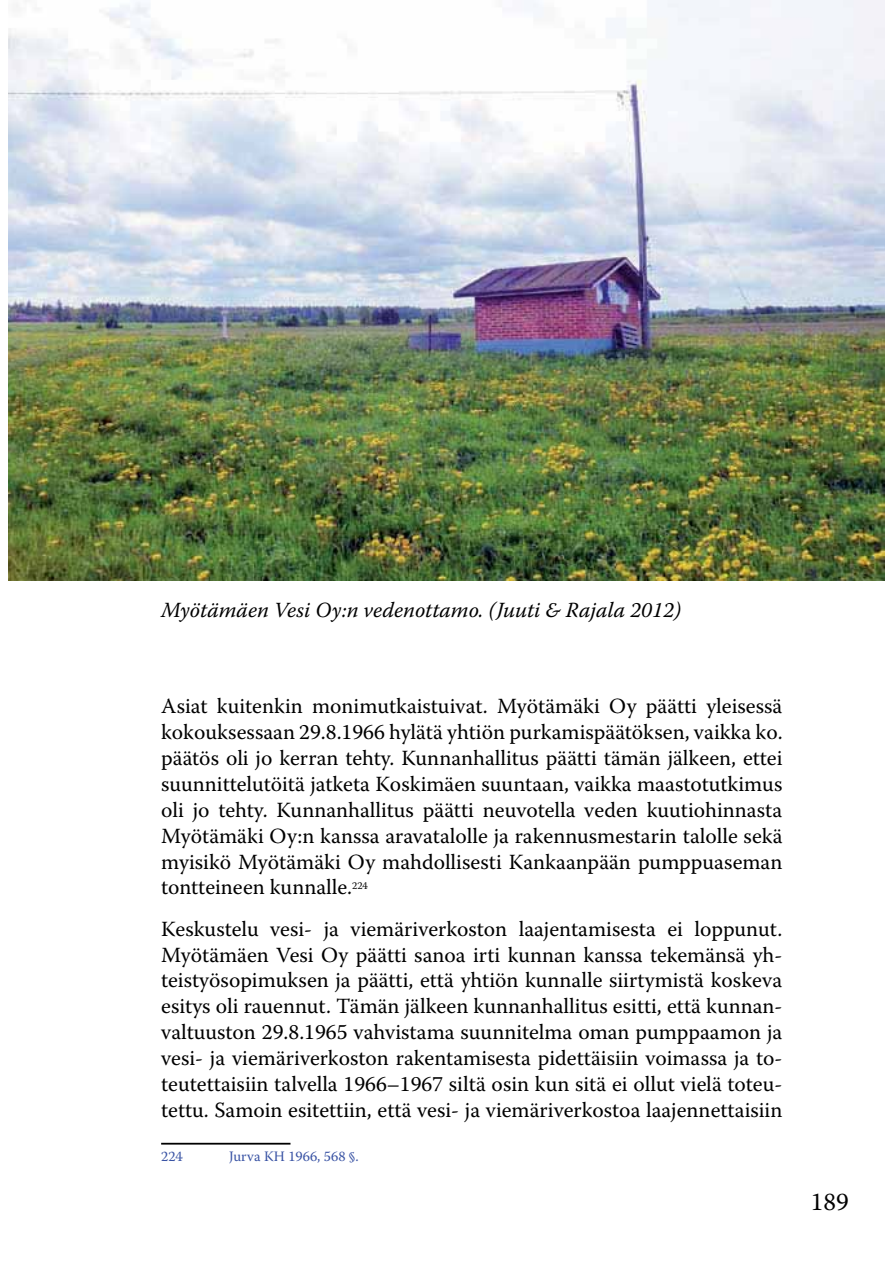
<style>
.page{position:relative;width:893px;height:1263px;background:#fff}
.page>*{position:absolute;margin:0;border:0;box-sizing:border-box;transform-origin:0 0}
.t1{font:25.2px "Warnock Pro";color:#000}
.t2{font:21.6px/25.8px "Warnock Pro";color:#000;text-align:justify}
.t3{font:italic 21.6px "Warnock Pro";color:#000}
.t4{font:14.4px "Warnock Pro";color:#3953a4}
</style>
<div class="page">
<hr style="left:161px;top:1143px;width:129px;height:2px;background:#000">
<img style="left:8px;top:0;width:876px;height:580px">
<p class="t3" style="left:161px;top:601px;width:521px">Myötämäen Vesi Oy:n vedenottamo. (Juuti &amp; Rajala 2012)</p>
<p class="t2" style="left:161px;top:695px;width:623px">Asiat kuitenkin monimutkaistuivat. Myötämäki Oy päätti yleisessä kokouksessaan 29.8.1966 hylätä yhtiön purkamispäätöksen, vaikka ko. päätös oli jo kerran tehty. Kunnanhallitus päätti tämän jälkeen, ettei suunnittelutöitä jatketa Koskimäen suuntaan, vaikka maastotutkimus oli jo tehty. Kunnanhallitus päätti neuvotella veden kuutiohinnasta Myötämäki Oy:n kanssa aravatalolle ja rakennusmestarin talolle sekä myisikö Myötämäki Oy mahdollisesti Kankaanpään pumppuaseman tontteineen kunnalle.<sup>224</sup></p>
<p class="t2" style="left:161px;top:917px;width:623px">Keskustelu vesi- ja viemäriverkoston laajentamisesta ei loppunut.<br>Myötämäen Vesi Oy päätti sanoa irti kunnan kanssa tekemänsä yh&shy;teistyösopimuksen ja päätti, että yhtiön kunnalle siirtymistä koskeva esitys oli rauennut. Tämän jälkeen kunnanhallitus esitti, että kunnan&shy;valtuuston 29.8.1965 vahvistama suunnitelma oman pumppaamon ja vesi- ja viemäriverkoston rakentamisesta pidettäisiin voimassa ja to&shy;teutettaisiin talvella 1966–1967 siltä osin kun sitä ei ollut vielä toteu&shy;tettu. Samoin esitettiin, että vesi- ja viemäriverkostoa laajennettaisiin</p>
<p class="t4" style="left:161px;top:1150px;width:23px">224</p>
<p class="t4" style="left:229px;top:1150px;width:131px">Jurva KH 1966, 568 §.</p>
<p class="t1" style="left:811px;top:1191px;width:39px">189</p>
</div>
